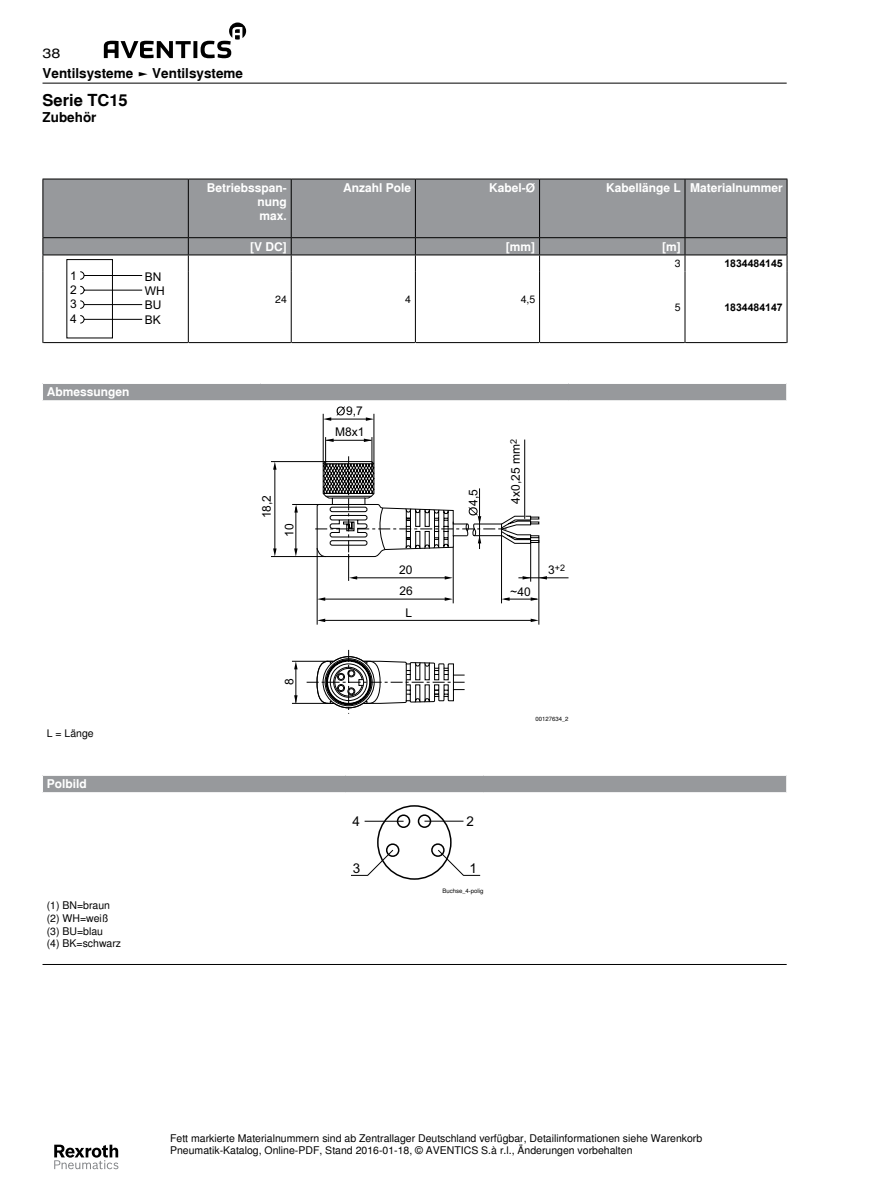
<style>
.page{position:relative;width:893px;height:1191px;background:#fff}
.page>*{position:absolute;margin:0;border:0;box-sizing:border-box;transform-origin:0 0}
.t1{font:700 16.5px "Nimbus Sans Global";color:#000}
.t2{font:700 13.5px "Nimbus Sans Global";color:#000}
.t3{font:13.5px "Arial";color:#000}
.t4{font:13.5px "Nimbus Sans Global";color:#000;scale:1.2 1}
.t5{font:700 12px/13.8px "Nimbus Sans Global";color:#fff;text-align:justify}
.t6{font:12px/14.2px "Arial";color:#000;text-align:justify}
.t7{font:10.5px/12.6px "Nimbus Sans Global";color:#000}
.t8{font:700 10.5px "Arial";color:#000}
.t9{font:9px "Arial";color:#000}
.t10{font:6px "Nimbus Sans Global";color:#000}
.s1{font-size:12px}
</style>
<div class="page">
<svg style="left:104px;top:23px;width:142px;height:35px"></svg>
<svg style="left:54px;top:1144px;width:64px;height:25px"></svg>
<hr style="left:43px;top:83px;width:744px;height:1px;background:#000">
<div style="left:44px;top:180px;width:743px;height:74px;background:#97999c"></div>
<hr style="left:43px;top:179px;width:145px;height:1px;background:#000">
<hr style="left:43px;top:179px;width:1px;height:59px;background:#000">
<hr style="left:188px;top:179px;width:103px;height:1px;background:#000">
<hr style="left:291px;top:179px;width:124px;height:1px;background:#000">
<hr style="left:415px;top:179px;width:125px;height:1px;background:#000">
<hr style="left:540px;top:179px;width:145px;height:1px;background:#000">
<hr style="left:685px;top:179px;width:102px;height:1px;background:#000">
<hr style="left:787px;top:179px;width:1px;height:59px;background:#000">
<hr style="left:43px;top:254px;width:145px;height:1px;background:#000">
<svg style="left:43px;top:238px;width:1px;height:33px"></svg>
<hr style="left:188px;top:254px;width:103px;height:1px;background:#000">
<hr style="left:291px;top:254px;width:124px;height:1px;background:#000">
<hr style="left:415px;top:254px;width:125px;height:1px;background:#000">
<hr style="left:540px;top:254px;width:145px;height:1px;background:#000">
<hr style="left:685px;top:254px;width:102px;height:1px;background:#000">
<svg style="left:787px;top:238px;width:1px;height:33px"></svg>
<hr style="left:43px;top:271px;width:1px;height:71px;background:#000">
<hr style="left:188px;top:271px;width:1px;height:71px;background:#000">
<hr style="left:291px;top:271px;width:1px;height:71px;background:#000">
<hr style="left:415px;top:271px;width:1px;height:71px;background:#000">
<hr style="left:539px;top:271px;width:1px;height:71px;background:#000">
<hr style="left:685px;top:271px;width:1px;height:71px;background:#000">
<hr style="left:787px;top:271px;width:1px;height:71px;background:#000">
<hr style="left:188px;top:179px;width:1px;height:58px;background:#000">
<hr style="left:291px;top:179px;width:1px;height:58px;background:#000">
<hr style="left:415px;top:179px;width:1px;height:58px;background:#000">
<hr style="left:539px;top:179px;width:1px;height:58px;background:#000">
<hr style="left:685px;top:179px;width:1px;height:58px;background:#000">
<hr style="left:43px;top:237px;width:145px;height:1px;background:#000">
<hr style="left:188px;top:237px;width:103px;height:1px;background:#000">
<svg style="left:188px;top:238px;width:1px;height:33px"></svg>
<hr style="left:291px;top:237px;width:124px;height:1px;background:#000">
<svg style="left:291px;top:238px;width:1px;height:33px"></svg>
<hr style="left:415px;top:237px;width:125px;height:1px;background:#000">
<svg style="left:415px;top:238px;width:1px;height:33px"></svg>
<hr style="left:540px;top:237px;width:145px;height:1px;background:#000">
<svg style="left:539px;top:238px;width:1px;height:33px"></svg>
<hr style="left:685px;top:237px;width:102px;height:1px;background:#000">
<svg style="left:685px;top:238px;width:1px;height:33px"></svg>
<hr style="left:43px;top:342px;width:145px;height:1px;background:#000">
<hr style="left:188px;top:342px;width:103px;height:1px;background:#000">
<hr style="left:291px;top:342px;width:124px;height:1px;background:#000">
<hr style="left:415px;top:342px;width:125px;height:1px;background:#000">
<hr style="left:540px;top:342px;width:145px;height:1px;background:#000">
<hr style="left:685px;top:342px;width:102px;height:1px;background:#000">
<div style="left:66px;top:259px;width:47px;height:79px;border:1px solid #000"></div>
<svg style="left:80px;top:271px;width:63px;height:53px"></svg>
<div style="left:43px;top:383px;width:744px;height:18px;background:#97999c"></div>
<hr style="left:43px;top:383px;width:218px;height:1px;background:#fff">
<hr style="left:261px;top:383px;width:307px;height:1px;background:#fff">
<hr style="left:568px;top:383px;width:219px;height:1px;background:#fff">
<svg style="left:786px;top:383px;width:1px;height:17px"></svg>
<hr style="left:43px;top:400px;width:218px;height:1px;background:#fff">
<hr style="left:261px;top:400px;width:307px;height:1px;background:#fff">
<hr style="left:568px;top:400px;width:219px;height:1px;background:#fff">
<svg style="left:307px;top:650px;width:158px;height:63px"></svg>
<svg style="left:445px;top:597px;width:8px;height:4px"></svg>
<hr style="left:323px;top:620px;width:212px;height:1px;background:#000">
<svg style="left:318px;top:597px;width:7px;height:4px"></svg>
<svg style="left:318px;top:618px;width:7px;height:4px"></svg>
<hr style="left:317px;top:548px;width:1px;height:76px;background:#000">
<svg style="left:531px;top:618px;width:8px;height:4px"></svg>
<hr style="left:505px;top:599px;width:32px;height:1px;background:#000">
<hr style="left:322px;top:599px;width:124px;height:1px;background:#000">
<hr style="left:453px;top:547px;width:1px;height:56px;background:#000">
<svg style="left:531px;top:597px;width:8px;height:4px"></svg>
<hr style="left:518px;top:577px;width:50px;height:1px;background:#000">
<hr style="left:296px;top:666px;width:1px;height:37px;background:#000">
<svg style="left:294px;top:695px;width:4px;height:8px"></svg>
<svg style="left:294px;top:662px;width:4px;height:7px"></svg>
<hr style="left:275px;top:469px;width:1px;height:81px;background:#000">
<svg style="left:273px;top:462px;width:4px;height:8px"></svg>
<svg style="left:273px;top:548px;width:4px;height:8px"></svg>
<hr style="left:271px;top:556px;width:55px;height:1px;background:#000">
<hr style="left:271px;top:461px;width:56px;height:1px;background:#000">
<hr style="left:539px;top:537px;width:1px;height:87px;background:#000">
<hr style="left:501px;top:536px;width:1px;height:67px;background:#000">
<hr style="left:524px;top:439px;width:1px;height:80px;background:#000">
<svg style="left:292px;top:456px;width:255px;height:125px"></svg>
<hr style="left:479px;top:488px;width:1px;height:61px;background:#000">
<hr style="left:292px;top:703px;width:36px;height:1px;background:#000">
<hr style="left:292px;top:661px;width:36px;height:1px;background:#000">
<svg style="left:502px;top:590px;width:15px;height:11px"></svg>
<svg style="left:337px;top:406px;width:8px;height:9px"></svg>
<hr style="left:326px;top:440px;width:45px;height:1px;background:#000">
<svg style="left:364px;top:438px;width:8px;height:4px"></svg>
<svg style="left:326px;top:438px;width:8px;height:4px"></svg>
<hr style="left:328px;top:419px;width:39px;height:1px;background:#000">
<svg style="left:366px;top:417px;width:8px;height:4px"></svg>
<svg style="left:324px;top:417px;width:7px;height:4px"></svg>
<hr style="left:372px;top:437px;width:1px;height:32px;background:#000">
<hr style="left:325px;top:437px;width:1px;height:32px;background:#000">
<hr style="left:323px;top:414px;width:1px;height:50px;background:#000">
<hr style="left:374px;top:414px;width:1px;height:50px;background:#000">
<div style="left:43px;top:775px;width:744px;height:17px;background:#97999c"></div>
<hr style="left:43px;top:775px;width:303px;height:1px;background:#fff">
<hr style="left:346px;top:775px;width:138px;height:1px;background:#fff">
<hr style="left:484px;top:775px;width:303px;height:1px;background:#fff">
<svg style="left:786px;top:775px;width:1px;height:17px"></svg>
<svg style="left:351px;top:805px;width:130px;height:75px"></svg>
<hr style="left:43px;top:964px;width:744px;height:1px;background:#000">
<p class="t4" style="left:43px;top:43px;width:17px">38</p>
<p class="t2" style="left:43px;top:63px;width:202px">Ventilsysteme ► Ventilsysteme</p>
<h1 class="t1" style="left:43px;top:87px;width:87px">Serie TC15</h1>
<p class="t2" style="left:43px;top:107px;width:55px">Zubehör</p>
<p class="t6" style="left:70px;top:268px;width:8px">1<br>2<br>3<br>4</p>
<p class="t6" style="left:145px;top:269px;width:22px;text-align:left">BN<br>WH<br>BU<br>BK</p>
<p class="t5" style="left:47px;top:385px;width:84px">Abmessungen</p>
<p class="t7" style="left:47px;top:726px;width:48px">L = Länge</p>
<p class="t5" style="left:47px;top:777px;width:42px">Polbild</p>
<p class="t7" style="left:47px;top:899px;width:76px">(1) BN=braun (2) WH=weiß (3) BU=blau<br>(4) BK=schwarz</p>
<p class="t5" style="left:258px;top:181px;width:31px;text-indent:-51px">Betriebsspan&shy;nung max.</p>
<p class="t5" style="left:343px;top:181px;width:70px">Anzahl Pole</p>
<p class="t5" style="left:489px;top:181px;width:48px">Kabel-Ø</p>
<p class="t5" style="left:606px;top:181px;width:178px">Kabellänge L Materialnummer</p>
<p class="t5" style="left:250px;top:239px;width:38px">[V DC]</p>
<p class="t5" style="left:506px;top:239px;width:31px">[mm]</p>
<p class="t5" style="left:662px;top:239px;width:20px">[m]</p>
<p class="t7" style="left:275px;top:292px;width:13px">24</p>
<p class="t7" style="left:405px;top:292px;width:7px">4</p>
<p class="t7" style="left:521px;top:292px;width:16px">4,5</p>
<p class="t6" style="left:346px;top:404px;width:18px">9,7</p>
<p class="t6" style="left:260px;top:518px;width:25px;rotate:-90deg">18,2</p>
<p class="t6" style="left:282px;top:537px;width:15px;rotate:-90deg">10</p>
<p class="t6" style="left:282px;top:685px;width:8px;rotate:-90deg">8</p>
<p class="t6" style="left:335px;top:425px;width:31px">M8x1</p>
<p class="t6" style="left:466px;top:506px;width:18px;rotate:-90deg">4,5</p>
<p class="t6" style="left:509px;top:503px;width:66px;rotate:-90deg">4x0,25 mm<sup>2</sup></p>
<p class="t6" style="left:399px;top:563px;width:15px">20</p>
<p class="t9" style="left:548px;top:562px;width:18px"><span class="s1">3</span>+2</p>
<p class="t6" style="left:400px;top:579px;width:15px;line-height:22px;text-align:center">26<br>L</p>
<p class="t6" style="left:517px;top:585px;width:15px">40</p>
<p class="t3" style="left:352px;top:812px;width:9px">4</p>
<p class="t3" style="left:353px;top:859px;width:9px">3</p>
<p class="t3" style="left:466px;top:812px;width:9px">2</p>
<p class="t3" style="left:469px;top:859px;width:9px">1</p>
<p class="t10" style="left:443px;top:886px;width:43px">Buchse_4-polig</p>
<p class="t10" style="left:535px;top:714px;width:35px">00127634_2</p>
<p class="t7" style="left:675px;top:256px;width:7px">3</p>
<p class="t8" style="left:724px;top:256px;width:60px">1834484145</p>
<p class="t7" style="left:675px;top:300px;width:7px">5</p>
<p class="t8" style="left:724px;top:300px;width:60px">1834484147</p>
<p class="t7" style="left:170px;top:1131px;width:534px">Fett markierte Materialnummern sind ab Zentrallager Deutschland verfügbar, Detailinformationen siehe Warenkorb<br>Pneumatik-Katalog, Online-PDF, Stand 2016-01-18, © AVENTICS S.à r.l., Änderungen vorbehalten</p>
</div>
